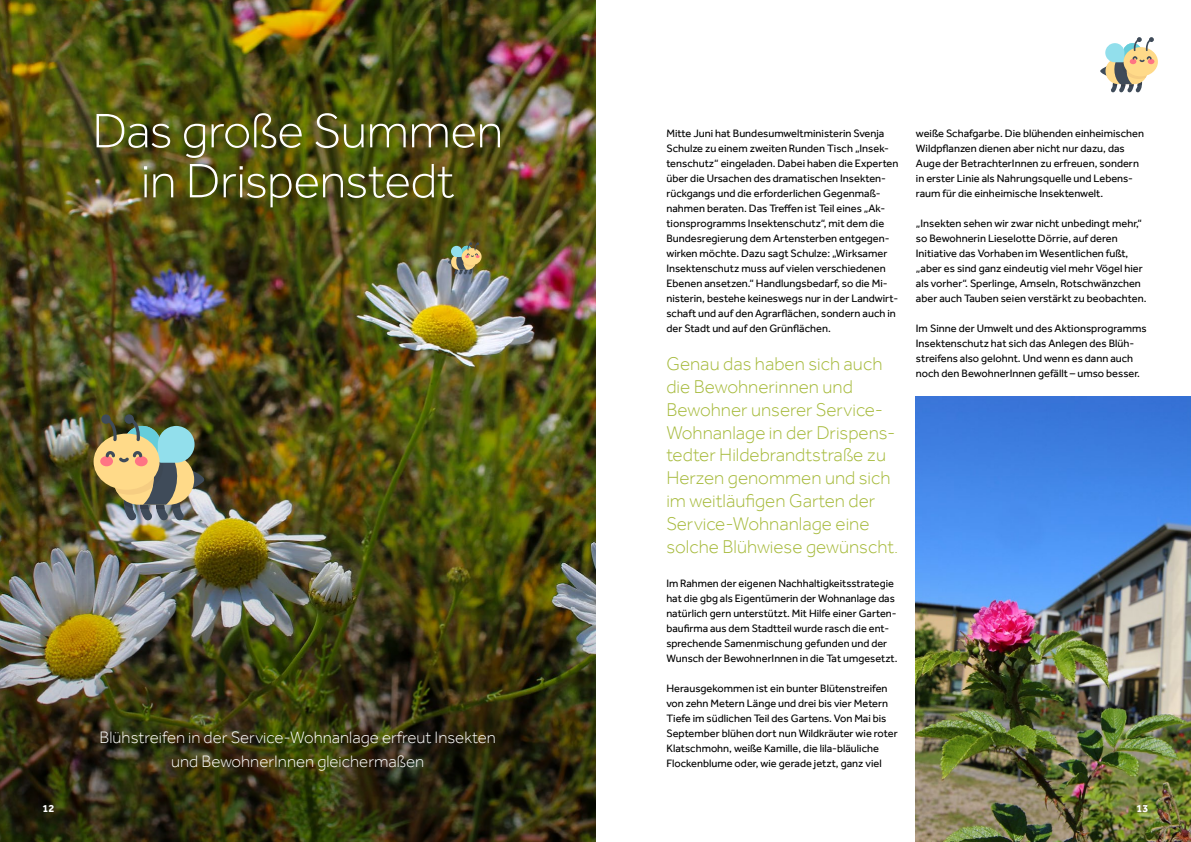
<style>
.page{position:relative;width:1191px;height:842px;background:#fff}
.page>*{position:absolute;margin:0;border:0;box-sizing:border-box;transform-origin:0 0}
.t1{font:300 50px/50px "Effra";letter-spacing:-.01em;color:#fff;text-align:center}
.t2{font:300 19px/22.8px "Effra";color:#a6ba3b}
.t3{font:300 17px/24px "Effra";color:#fff;text-align:center}
.t4{font:11px/15px "Effra";color:#000}
.t5{font:700 11px "Effra";color:#fff}
</style>
<div class="page">
<img style="left:0;top:0;width:595px;height:353px">
<img style="left:0;top:353px;width:595px;height:489px">
<img style="left:916px;top:397px;width:275px;height:445px">
<div style="left:1123px;top:47px;width:34px;height:29px;background:#ffda89;border-radius:50%"></div>
<svg style="left:1100px;top:37px;width:54px;height:55px"></svg>
<div style="left:94px;top:434px;width:66px;height:56px;background:#ffda89;border-radius:50%"></div>
<div style="left:100px;top:456px;width:13px;height:10px;background:#ff7484;border-radius:50%"></div>
<svg style="left:124px;top:414px;width:10px;height:10px"></svg>
<img style="left:104px;top:417px;width:100px;height:103px">
<div style="left:101px;top:414px;width:10px;height:10px;background:#3f4b59;border-radius:50%"></div>
<svg style="left:461px;top:248px;width:20px;height:17px"></svg>
<svg style="left:448px;top:242px;width:31px;height:32px"></svg>
<h1 class="t1" style="left:92px;top:105px;width:412px">Das große Summen in Drispenstedt</h1>
<p class="t5" style="left:43px;top:802px;width:13px">12</p>
<h3 class="t3" style="left:100px;top:725px;width:398px">Blühstreifen in der Service-Wohnanlage erfreut Insekten und BewohnerInnen gleichermaßen</h3>
<p class="t4" style="left:666px;top:126px;width:234px">Mitte Juni hat Bundesumweltministerin Svenja Schulze zu einem zweiten Runden Tisch „Insek&shy;tenschutz“ eingeladen. Dabei haben die Experten über die Ursachen des dramatischen Insekten&shy;rückgangs und die erforderlichen Gegenmaß&shy;nahmen beraten. Das Treffen ist Teil eines „Ak&shy;tionsprogramms Insektenschutz“, mit dem die Bundesregierung dem Artensterben entgegen&shy;wirken möchte. Dazu sagt Schulze: „Wirksamer Insektenschutz muss auf vielen verschiedenen Ebenen ansetzen.“ Handlungsbedarf, so die Mi&shy;nisterin, bestehe keineswegs nur in der Landwirt&shy;schaft und auf den Agrarflächen, sondern auch in der Stadt und auf den Grünflächen.</p>
<p class="t2" style="left:666px;top:352px;width:233px">Genau das haben sich auch die Bewohnerinnen und<br>Bewohner unserer Service-<br>Wohnanlage in der Drispens&shy;tedter Hildebrandtstraße zu<br>Herzen genommen und sich im weitläufigen Garten der<br>Service-Wohnanlage eine solche Blühwiese gewünscht.</p>
<p class="t4" style="left:666px;top:576px;width:233px">Im Rahmen der eigenen Nachhaltigkeitsstrategie hat die gbg als Eigentümerin der Wohnanlage das natürlich gern unterstützt. Mit Hilfe einer Garten&shy;baufirma aus dem Stadtteil wurde rasch die ent&shy;sprechende Samenmischung gefunden und der Wunsch der BewohnerInnen in die Tat umgesetzt.</p>
<p class="t4" style="left:666px;top:681px;width:233px">Herausgekommen ist ein bunter Blütenstreifen von zehn Metern Länge und drei bis vier Metern Tiefe im südlichen Teil des Gartens. Von Mai bis September blühen dort nun Wildkräuter wie roter Klatschmohn, weiße Kamille, die lila-bläuliche Flockenblume oder, wie gerade jetzt, ganz viel</p>
<p class="t4" style="left:916px;top:126px;width:230px">weiße Schafgarbe. Die blühenden einheimischen Wildpflanzen dienen aber nicht nur dazu, das Auge der BetrachterInnen zu erfreuen, sondern in erster Linie als Nahrungsquelle und Lebens&shy;raum für die einheimische Insektenwelt.</p>
<p class="t4" style="left:916px;top:216px;width:232px">„Insekten sehen wir zwar nicht unbedingt mehr,“ so Bewohnerin Lieselotte Dörrie, auf deren Initiative das Vorhaben im Wesentlichen fußt, „aber es sind ganz eindeutig viel mehr Vögel hier als vorher“. Sperlinge, Amseln, Rotschwänzchen aber auch Tauben seien verstärkt zu beobachten.</p>
<p class="t4" style="left:916px;top:321px;width:232px">Im Sinne der Umwelt und des Aktionsprogramms Insektenschutz hat sich das Anlegen des Blüh&shy;streifens also gelohnt. Und wenn es dann auch noch den BewohnerInnen gefällt – umso besser.</p>
<p class="t5" style="left:1136px;top:802px;width:13px">13</p>
</div>
